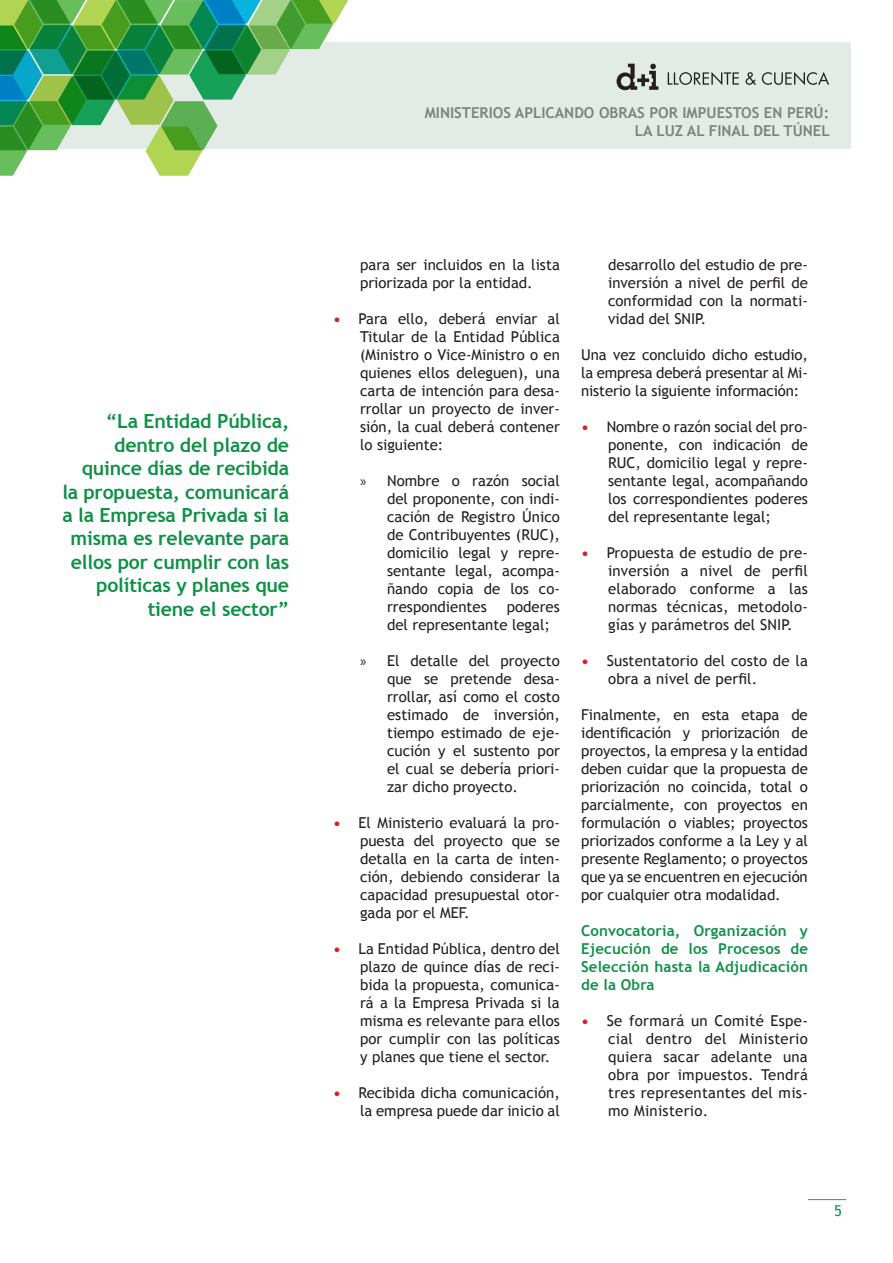
<style>
.page{position:relative;width:893px;height:1263px;background:#fff}
.page>*{position:absolute;margin:0;border:0;box-sizing:border-box;transform-origin:0 0}
.t1{font:700 19.5px/23.4px "Trebuchet MS";letter-spacing:-.01em;color:#0f9146;text-align:right}
.t2{font:15px/18px "Trebuchet MS";color:#231f20;text-align:justify}
.t3{font:700 15px/18px "Trebuchet MS";letter-spacing:.01em;color:#0f9146;text-align:justify}
.t4{font:700 15px/18px "Trebuchet MS";color:#808180;text-align:right}
.t5{font:15px "Trebuchet MS";color:#0f9146}
.s1{font-weight:700;color:#d1232a}
.s2{font-family:"Myriad Pro"}
</style>
<div class="page">
<div style="left:0;top:43px;width:850px;height:106px;background:#e2ebe6"></div>
<svg style="left:0;top:0;width:348px;height:176px"></svg>
<svg style="left:668px;top:72px;width:71px;height:13px"></svg>
<svg style="left:746px;top:72px;width:10px;height:13px"></svg>
<svg style="left:762px;top:72px;width:67px;height:13px"></svg>
<svg style="left:617px;top:64px;width:41px;height:26px"></svg>
<hr style="left:808px;top:1199px;width:38px;height:1px;background:#808180">
<p class="t4" style="left:425px;top:104px;width:407px">Ministerios aplicando Obras por impuestos en Perú: la luz al final del túnel</p>
<h1 class="t1" style="left:62px;top:410px;width:228px">“La Entidad Pública, dentro del plazo de quince días de recibida la propuesta, comunicará a la Empresa Privada si la misma es relevante para ellos por cumplir con las políticas y planes que tiene el sector”</h1>
<p class="t2" style="left:360px;top:256px;width:201px">para ser incluidos en la lista priorizada por la entidad.</p>
<p class="t2" style="left:360px;top:310px;width:201px;text-indent:-27px"><span class="s1">•</span> Para ello, deberá enviar al Titular de la Entidad Pública (Ministro o Vice-Ministro o en quienes ellos deleguen), una carta de intención para desa&shy;rrollar un proyecto de inver&shy;sión, la cual deberá contener lo siguiente:</p>
<p class="t2" style="left:387px;top:472px;width:174px;text-indent:-27px"><span class="s2">»</span> Nombre o razón social del proponente, con indi&shy;cación de Registro Único de Contribuyentes (RUC), domicilio legal y repre&shy;sentante legal, acompa&shy;ñando copia de los co&shy;rrespondientes</p>
<p class="t2" style="left:387px;top:598px;width:174px;text-indent:120px">poderes del representante legal;</p>
<p class="t2" style="left:387px;top:652px;width:174px;text-indent:-27px"><span class="s2">»</span> El detalle del proyecto que se pretende desa&shy;rrollar, así como el costo estimado de inversión, tiempo estimado de eje&shy;cución y el sustento por el cual se debería priori&shy;zar dicho proyecto.</p>
<p class="t2" style="left:360px;top:814px;width:201px;text-indent:-27px"><span class="s1">•</span> El Ministerio evaluará la pro&shy;puesta del proyecto que se detalla en la carta de inten&shy;ción, debiendo considerar la capacidad presupuestal otor&shy;gada por el MEF.</p>
<p class="t2" style="left:360px;top:940px;width:201px;text-indent:-27px"><span class="s1">•</span> La Entidad Pública, dentro del plazo de quince días de reci&shy;bida la propuesta, comunica&shy;rá a la Empresa Privada si la misma es relevante para ellos por cumplir con las políticas y planes que tiene el sector.</p>
<p class="t2" style="left:333px;top:1084px;width:228px;text-align:right"><span class="s1">•</span> Recibida dicha comunicación, la empresa puede dar inicio al</p>
<p class="t2" style="left:608px;top:256px;width:201px">desarrollo del estudio de pre&shy;inversión a nivel de perfil de conformidad con la normati&shy;vidad del SNIP.</p>
<p class="t2" style="left:581px;top:346px;width:228px">Una vez concluido dicho estudio, la empresa deberá presentar al Mi&shy;nisterio la siguiente información:</p>
<p class="t2" style="left:608px;top:418px;width:201px;text-indent:-27px"><span class="s1">•</span> Nombre o razón social del pro&shy;ponente, con indicación de RUC, domicilio legal y repre&shy;sentante legal, acompañando los correspondientes poderes del representante legal;</p>
<p class="t2" style="left:608px;top:544px;width:201px;text-indent:-27px"><span class="s1">•</span> Propuesta de estudio de pre&shy;inversión a nivel de perfil elaborado conforme a las normas técnicas, metodolo&shy;gías y parámetros del SNIP.</p>
<p class="t2" style="left:608px;top:652px;width:201px;text-indent:-27px"><span class="s1">•</span> Sustentatorio del costo de la obra a nivel de perfil.</p>
<p class="t2" style="left:581px;top:706px;width:228px">Finalmente, en esta etapa de identificación y priorización de proyectos, la empresa y la entidad deben cuidar que la propuesta de priorización no coincida, total o parcialmente, con proyectos en formulación o viables; proyectos priorizados conforme a la Ley y al presente Reglamento; o proyectos que ya se encuentren en ejecución por cualquier otra modalidad.</p>
<p class="t3" style="left:581px;top:922px;width:228px">Convocatoria, Organización y Ejecución de los Procesos de Selección hasta la Adjudicación de la Obra</p>
<p class="t2" style="left:608px;top:1012px;width:201px;text-indent:-27px"><span class="s1">•</span> Se formará un Comité Espe&shy;cial dentro del Ministerio quiera sacar adelante una obra por impuestos. Tendrá tres representantes del mis&shy;mo Ministerio.</p>
<p class="t5" style="left:834px;top:1201px;width:9px">5</p>
</div>
